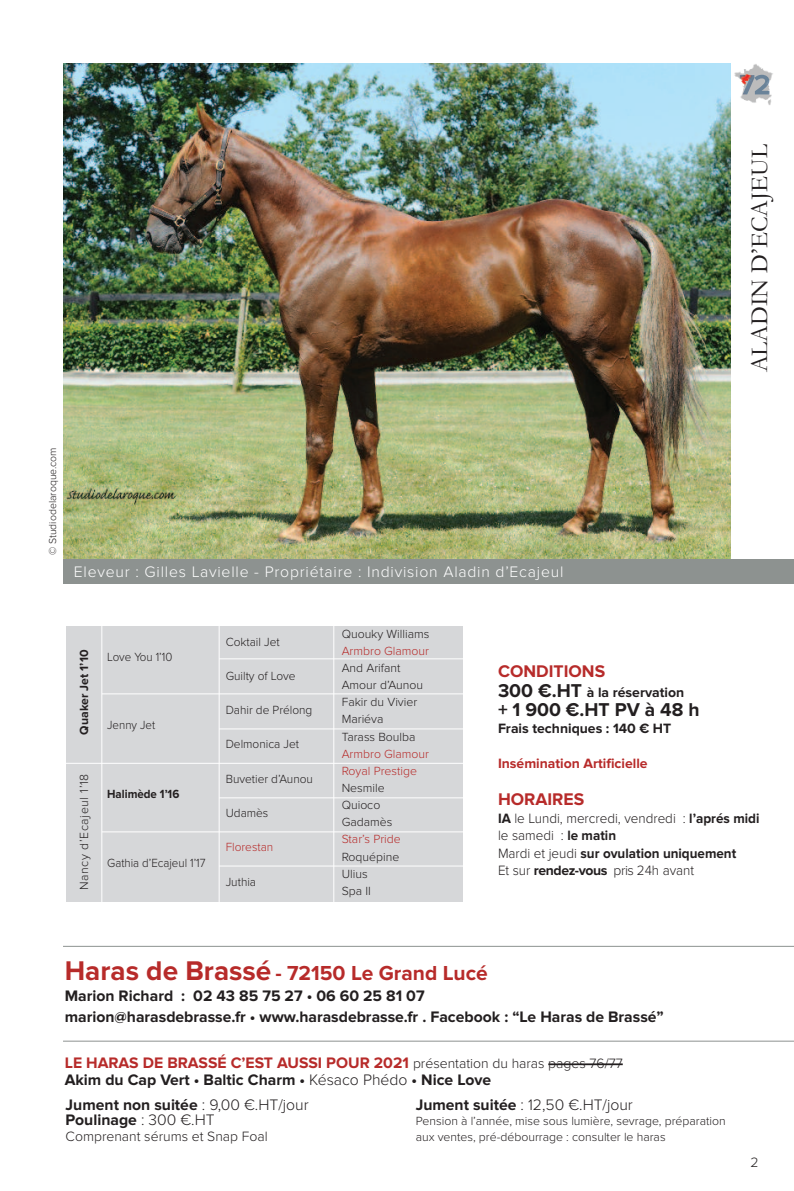
<style>
.page{position:relative;width:794px;height:1191px;background:#fff}
.page>*{position:absolute;margin:0;border:0;box-sizing:border-box;transform-origin:0 0}
.t1{font:24.5px "Garamond";color:#231f20}
.t2{font:700 21px "Proxima Nova";color:#b72b2a}
.t3{font:700 19.25px "Proxima Nova";color:#231f20}
.t4{font:700 17.5px "Proxima Nova";color:#b72b2a}
.t5{font:700 15.75px/15.8px "Proxima Nova";color:#231f20}
.t6{font:300 15.75px "Proxima Nova";letter-spacing:.05em;color:#fff}
.t7{font:300 15.75px "Proxima Nova";color:#231f20}
.t8{font:300 14px/17.5px "Proxima Nova";color:#231f20;scale:.96 1}
.t9{font:700 14px "Proxima Nova";color:#231f20}
.t10{font:300 14px "Proxima Nova";color:#231f20}
.t11{font:700 14px "Proxima Nova";color:#b72b2a}
.t12{font:300 12.25px/17.2px "Proxima Nova";color:#231f20}
.t13{font:300 12.25px/17.2px "Proxima Nova";color:#b72b2a}
.t14{font:300 12.25px "Proxima Nova";color:#231f20;scale:.94 1}
.t15{font:300 12.25px "Proxima Nova";letter-spacing:.05em;color:#231f20}
.t16{font:700 12.25px "Proxima Nova";color:#231f20}
.t17{font:700 12.25px "Proxima Nova";color:#231f20;scale:.94 1}
.t18{font:300 10.5px "Proxima Nova";color:#231f20}
.s1{font-size:19.25px}
.s2{font-weight:700}
.s3{font-size:28px}
.s4{color:#b72b2a}
.s5{font-weight:300;font-size:14px}
.s6{font-weight:300}
</style>
<div class="page">
<img style="left:63px;top:63px;width:668px;height:496px">
<img style="left:734px;top:64px;width:39px;height:41px">
<img style="left:740px;top:75px;width:29px;height:19px">
<div style="left:63px;top:559px;width:731px;height:25px;background:#8d9290"></div>
<div style="left:66px;top:626px;width:397px;height:275px;background:#d6d7d9"></div>
<hr style="left:101px;top:624px;width:1px;height:279px;background:#fff">
<hr style="left:219px;top:624px;width:1px;height:279px;background:#fff">
<hr style="left:333px;top:624px;width:1px;height:282px;background:#fff">
<hr style="left:102px;top:693px;width:365px;height:1px;background:#fff">
<hr style="left:63px;top:763px;width:404px;height:1px;background:#fff">
<hr style="left:102px;top:831px;width:362px;height:1px;background:#fff">
<hr style="left:219px;top:728px;width:248px;height:1px;background:#fff">
<hr style="left:219px;top:797px;width:248px;height:1px;background:#fff">
<hr style="left:219px;top:658px;width:250px;height:1px;background:#fff">
<hr style="left:219px;top:865px;width:248px;height:1px;background:#fff">
<hr style="left:63px;top:1040px;width:731px;height:1px;background:#8d9290">
<hr style="left:63px;top:946px;width:731px;height:1px;background:#8d9290">
<hr style="left:548px;top:1063px;width:75px;height:2px;background:#231f20">
<h1 class="t1" style="left:744px;top:372px;width:229px;rotate:-90deg">ALADIN D’ECAJEUL</h1>
<p class="t18" style="left:49px;top:555px;width:109px;rotate:-90deg">© Studiodelaroque.com</p>
<p class="t6" style="left:74px;top:566px;width:491px">Eleveur : Gilles Lavielle - Propriétaire : Indivision Aladin d’Ecajeul</p>
<p class="t16" style="left:80px;top:734px;width:86px;rotate:-90deg">Quaker Jet 1’10</p>
<p class="t15" style="left:80px;top:890px;width:118px;rotate:-90deg">Nancy d’Ecajeul 1’18</p>
<p class="t14" style="left:107px;top:652px;width:71px">Love You 1’10</p>
<p class="t14" style="left:107px;top:721px;width:53px">Jenny Jet</p>
<p class="t17" style="left:107px;top:789px;width:78px">Halimède 1’16</p>
<p class="t14" style="left:107px;top:858px;width:106px">Gathia d’Ecajeul 1’17</p>
<p class="t12" style="left:226px;top:634px;width:55px">Coktail Jet</p>
<p class="t12" style="left:226px;top:668px;width:71px">Guilty of Love</p>
<p class="t12" style="left:226px;top:702px;width:88px">Dahir de Prélong</p>
<p class="t12" style="left:226px;top:737px;width:75px">Delmonica Jet</p>
<p class="t12" style="left:226px;top:771px;width:89px">Buvetier d’Aunou</p>
<p class="t12" style="left:226px;top:805px;width:44px">Udamès</p>
<p class="t13" style="left:226px;top:840px;width:49px">Florestan</p>
<p class="t12" style="left:226px;top:874px;width:32px">Juthia</p>
<p class="t12" style="left:342px;top:626px;width:89px">Quouky Williams</p>
<p class="t13" style="left:342px;top:643px;width:89px">Armbro Glamour</p>
<p class="t12" style="left:342px;top:660px;width:83px">And Arifant<br>Amour d’Aunou<br>Fakir du Vivier<br>Mariéva<br>Tarass Boulba</p>
<p class="t13" style="left:342px;top:746px;width:89px">Armbro Glamour<br>Royal Prestige</p>
<p class="t12" style="left:342px;top:780px;width:52px">Nesmile<br>Quioco<br>Gadamès</p>
<p class="t13" style="left:342px;top:832px;width:61px">Star’s Pride</p>
<p class="t12" style="left:342px;top:849px;width:59px">Roquépine<br>Ulius<br>Spa II</p>
<h3 class="t4" style="left:498px;top:665px;width:109px">COnditiOns</h3>
<p class="t9" style="left:498px;top:687px;width:188px"><span class="s1">300 €.Ht</span> à la réservation</p>
<h3 class="t3" style="left:498px;top:703px;width:203px">+ 1 900 €.Ht PV à 48 h</h3>
<p class="t9" style="left:498px;top:724px;width:175px">Frais techniques : 140 € Ht</p>
<p class="t11" style="left:498px;top:759px;width:151px">insémination artificielle</p>
<h3 class="t4" style="left:498px;top:793px;width:88px">HOraires</h3>
<p class="t8" style="left:498px;top:810px;width:274px"><span class="s2">ia</span> le Lundi, mercredi, vendredi : <span class="s2">l’aprés midi </span>le samedi : <span class="s2">le matin<br></span>Mardi et jeudi <span class="s2">sur ovulation uniquement<br></span>Et sur <span class="s2">rendez-vous</span> pris 24h avant</p>
<h2 class="t2" style="left:65px;top:966px;width:424px"><span class="s3">Haras de Brassé</span> - 72150 le grand lucé</h2>
<p class="t5" style="left:65px;top:987px;width:600px;line-height:21px">marion richard : 02 43 85 75 27 • 06 60 25 81 07<br>marion@harasdebrasse.fr • www.harasdebrasse.fr . Facebook : “le Haras de Brassé”</p>
<p class="t5" style="left:65px;top:1055px;width:559px;line-height:17.5px"><span class="s4">le Haras de Brassé C’est aussi POur 2021</span> <span class="s5">présentation du haras pages 76/77 </span>akim du Cap Vert • Baltic Charm • <span class="s6">Késaco Phédo</span> • nice love</p>
<p class="t5" style="left:66px;top:1098px;width:244px">Jument non suitée <span class="s6">: 9,00 €.HT/jour<br></span>Poulinage <span class="s6">: 300 €.HT</span></p>
<p class="t10" style="left:66px;top:1131px;width:203px">Comprenant sérums et Snap Foal</p>
<p class="t7" style="left:416px;top:1099px;width:219px"><span class="s2">Jument suitée</span> : 12,50 €.HT/jour</p>
<p class="t12" style="left:416px;top:1114px;width:312px;line-height:15.8px">Pension à l’année, mise sous lumière, sevrage, préparation aux ventes, pré-débourrage : consulter le haras</p>
<p class="t10" style="left:750px;top:1158px;width:10px">2</p>
</div>
